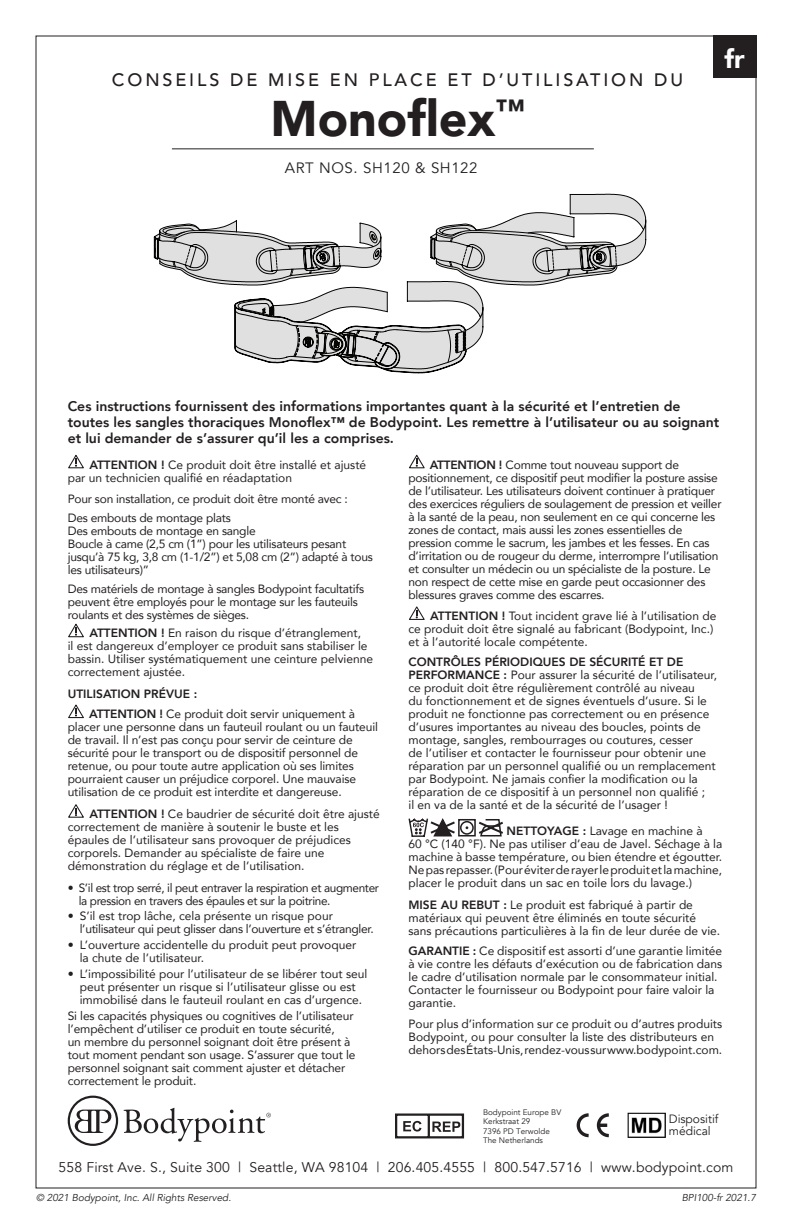
<style>
.page{position:relative;width:792px;height:1224px;background:#fff}
.page>*{position:absolute;margin:0;border:0;box-sizing:border-box;transform-origin:0 0}
.Header_top{font:900 50px "Avenir";color:#231f20}
.t1{font:900 26px "Avenir";color:#fff}
.Header_all_caps{font:500 18px "Avenir";letter-spacing:.16em;color:#231f20}
.t2{font:15px "Avenir";letter-spacing:.04em;color:#231f20}
.Instruction_body{font:800 14px/16px "Avenir";color:#231f20}
.t3{font:14px "Avenir";letter-spacing:.01em;color:#231f20}
.Instruction_body-2{font:12px/13px "Avenir";color:#231f20}
.Instruction_body-3{font:12px/13px "Avenir";letter-spacing:-.02em;color:#231f20}
.monoflex_body{font:12px/13px "Avenir";letter-spacing:-.01em;color:#231f20}
.monoflex_body-2{font:12px/13px "Avenir";letter-spacing:-.03em;color:#231f20}
.Instruction_body-4{font:800 12px "Avenir";color:#231f20}
.t4{font:12px "Avenir";color:#231f20}
.t5{font:italic 10px "Avenir";color:#231f20}
.t6{font:8px "Avenir";color:#231f20}
.s1{font-weight:800}
</style>
<div class="page">
<div style="left:713px;top:36px;width:43px;height:42px;background:#231f20"></div>
<hr style="left:172px;top:148px;width:422px;height:1px;background:#231f20">
<svg style="left:68px;top:455px;width:16px;height:14px"></svg>
<svg style="left:68px;top:624px;width:16px;height:13px"></svg>
<svg style="left:68px;top:705px;width:16px;height:13px"></svg>
<svg style="left:68px;top:804px;width:16px;height:14px"></svg>
<svg style="left:409px;top:455px;width:16px;height:14px"></svg>
<svg style="left:409px;top:606px;width:16px;height:14px"></svg>
<svg style="left:408px;top:818px;width:95px;height:19px"></svg>
<svg style="left:124px;top:1108px;width:147px;height:34px"></svg>
<svg style="left:68px;top:1096px;width:50px;height:50px"></svg>
<svg style="left:577px;top:1113px;width:32px;height:24px"></svg>
<svg style="left:395px;top:1113px;width:69px;height:25px"></svg>
<img style="left:628px;top:1113px;width:38px;height:25px">
<svg style="left:266px;top:362px;width:194px;height:12px"></svg>
<svg style="left:159px;top:194px;width:488px;height:168px"></svg>
<p class="Header_all_caps" style="left:112px;top:64px;width:573px">CONSEILS DE MISE EN PLACE ET D’UTILISATION DU</p>
<p class="Header_top" style="left:270px;top:76px;width:256px">Monoflex<sup>™</sup></p>
<p class="t2" style="left:285px;top:158px;width:194px">ART NOS. SH120 &amp; SH122</p>
<p class="t1" style="left:725px;top:36px;width:22px">fr</p>
<p class="Instruction_body" style="left:68px;top:399px;width:653px">Ces instructions fournissent des informations importantes quant à la sécurité et l’entretien de toutes les sangles thoraciques Monoflex™ de Bodypoint. Les remettre à l’utilisateur ou au soignant et lui demander de s’assurer qu’il les a comprises.</p>
<p class="Instruction_body-2" style="left:68px;top:458px;width:300px;text-indent:22px"><span class="s1">ATTENTION !</span> Ce produit doit être installé et ajusté par un technicien qualifié en réadaptation</p>
<p class="Instruction_body-3" style="left:68px;top:492px;width:282px">Pour son installation, ce produit doit être monté avec :</p>
<p class="Instruction_body-3" style="left:68px;top:511px;width:307px">Des embouts de montage plats<br>Des embouts de montage en sangle<br>Boucle à came (2,5 cm (1”) pour les utilisateurs pesant jusqu’à 75 kg, 3,8 cm (1-1/2”) et 5,08 cm (2”) adapté à tous les utilisateurs)”</p>
<p class="Instruction_body-3" style="left:68px;top:582px;width:298px">Des matériels de montage à sangles Bodypoint facultatifs peuvent être employés pour le montage sur les fauteuils roulants et des systèmes de sièges.</p>
<p class="Instruction_body-2" style="left:68px;top:626px;width:307px;text-indent:22px"><span class="s1">ATTENTION !</span> En raison du risque d’étranglement,<br>il est dangereux d’employer ce produit sans stabiliser le bassin. Utiliser systématiquement une ceinture pelvienne correctement ajustée.</p>
<p class="Instruction_body-4" style="left:68px;top:685px;width:131px">UTILISATION PRÉVUE :</p>
<p class="Instruction_body-2" style="left:68px;top:707px;width:312px;text-indent:22px"><span class="s1">ATTENTION !</span> Ce produit doit servir uniquement à placer une personne dans un fauteuil roulant ou un fauteuil de travail. Il n’est pas conçu pour servir de ceinture de sécurité pour le transport ou de dispositif personnel de retenue, ou pour toute autre application où ses limites pourraient causer un préjudice corporel. Une mauvaise utilisation de ce produit est interdite et dangereuse.</p>
<p class="Instruction_body-2" style="left:68px;top:807px;width:314px;text-indent:22px"><span class="s1">ATTENTION !</span> Ce baudrier de sécurité doit être ajusté correctement de manière à soutenir le buste et les épaules de l’utilisateur sans provoquer de préjudices corporels. Demander au spécialiste de faire une démonstration du réglage et de l’utilisation.</p>
<p class="monoflex_body-2" style="left:79px;top:881px;width:302px;text-indent:-11px">• S’il est trop serré, il peut entraver la respiration et augmenter la pression en travers des épaules et sur la poitrine.</p>
<p class="monoflex_body" style="left:80px;top:909px;width:296px;text-indent:-12px">• S’il est trop lâche, cela présente un risque pour l’utilisateur qui peut glisser dans l’ouverture et s’étrangler.</p>
<p class="monoflex_body" style="left:80px;top:938px;width:278px;text-indent:-12px">• L’ouverture accidentelle du produit peut provoquer la chute de l’utilisateur.</p>
<p class="monoflex_body" style="left:68px;top:967px;width:301px;text-align:center">• L’impossibilité pour l’utilisateur de se libérer tout seul peut présenter un risque si l’utilisateur glisse ou est immobilisé dans le fauteuil roulant en cas d’urgence.</p>
<p class="monoflex_body" style="left:68px;top:1009px;width:289px">Si les capacités physiques ou cognitives de l’utilisateur l’empêchent d’utiliser ce produit en toute sécurité,<br>un membre du personnel soignant doit être présent à tout moment pendant son usage. S’assurer que tout le personnel soignant sait comment ajuster et détacher correctement le produit.</p>
<p class="Instruction_body-3" style="left:408px;top:458px;width:315px;text-indent:21px"><span class="s1">ATTENTION !</span> Comme tout nouveau support de positionnement, ce dispositif peut modifier la posture assise de l’utilisateur. Les utilisateurs doivent continuer à pratiquer des exercices réguliers de soulagement de pression et veiller à la santé de la peau, non seulement en ce qui concerne les zones de contact, mais aussi les zones essentielles de pression comme le sacrum, les jambes et les fesses. En cas d’irritation ou de rougeur du derme, interrompre l’utilisation et consulter un médecin ou un spécialiste de la posture. Le non respect de cette mise en garde peut occasionner des blessures graves comme des escarres.</p>
<p class="Instruction_body-2" style="left:408px;top:609px;width:309px;text-indent:22px"><span class="s1">ATTENTION !</span> Tout incident grave lié à l’utilisation de ce produit doit être signalé au fabricant (Bodypoint, Inc.) et à l’autorité locale compétente.</p>
<p class="Instruction_body-2" style="left:408px;top:655px;width:310px"><span class="s1">CONTRÔLES PÉRIODIQUES DE SÉCURITÉ ET DE PERFORMANCE :</span> Pour assurer la sécurité de l’utilisateur, ce produit doit être régulièrement contrôlé au niveau<br>du fonctionnement et de signes éventuels d’usure. Si le produit ne fonctionne pas correctement ou en présence d’usures importantes au niveau des boucles, points de montage, sangles, rembourrages ou coutures, cesser<br>de l’utiliser et contacter le fournisseur pour obtenir une réparation par un personnel qualifié ou un remplacement par Bodypoint. Ne jamais confier la modification ou la réparation de ce dispositif à un personnel non qualifié ;<br>il en va de la santé et de la sécurité de l’usager !</p>
<p class="Instruction_body-2" style="left:408px;top:824px;width:315px;text-indent:98px"><span class="s1">NETTOYAGE :</span> Lavage en machine à<br>60 °C (140 °F). Ne pas utiliser d’eau de Javel. Séchage à la machine à basse température, ou bien étendre et égoutter.<br>Ne pas repasser. (Pour éviter de rayer le produit et la machine, placer le produit dans un sac en toile lors du lavage.)</p>
<p class="Instruction_body-2" style="left:408px;top:898px;width:313px"><span class="s1">MISE AU REBUT :</span> Le produit est fabriqué à partir de matériaux qui peuvent être éliminés en toute sécurité sans précautions particulières à la fin de leur durée de vie.</p>
<p class="Instruction_body-2" style="left:408px;top:944px;width:315px"><span class="s1">GARANTIE :</span> Ce dispositif est assorti d’une garantie limitée à vie contre les défauts d’exécution ou de fabrication dans le cadre d’utilisation normale par le consommateur initial.<br>Contacter le fournisseur ou Bodypoint pour faire valoir la garantie.</p>
<p class="Instruction_body-2" style="left:408px;top:1017px;width:315px">Pour plus d’information sur ce produit ou d’autres produits<br>Bodypoint, ou pour consulter la liste des distributeurs en dehors des États-Unis, rendez-vous sur www.bodypoint.com.</p>
<p class="t6" style="left:483px;top:1107px;width:80px">Bodypoint Europe BV</p>
<p class="t6" style="left:483px;top:1117px;width:49px">Kerkstraat 29</p>
<p class="t6" style="left:483px;top:1126px;width:68px">7396 PD Terwolde</p>
<p class="t6" style="left:483px;top:1136px;width:61px">The Netherlands</p>
<p class="t4" style="left:669px;top:1112px;width:51px">Dispositif</p>
<p class="t4" style="left:669px;top:1124px;width:43px">médical</p>
<p class="t3" style="left:59px;top:1159px;width:676px">558 First Ave. S., Suite 300 | Seattle, WA 98104 | 206.405.4555 | 800.547.5716 | www.bodypoint.com</p>
<p class="t5" style="left:682px;top:1192px;width:76px">BPI100-fr 2021.7</p>
<p class="t5" style="left:36px;top:1192px;width:197px">© 2021 Bodypoint, Inc. All Rights Reserved.</p>
</div>
